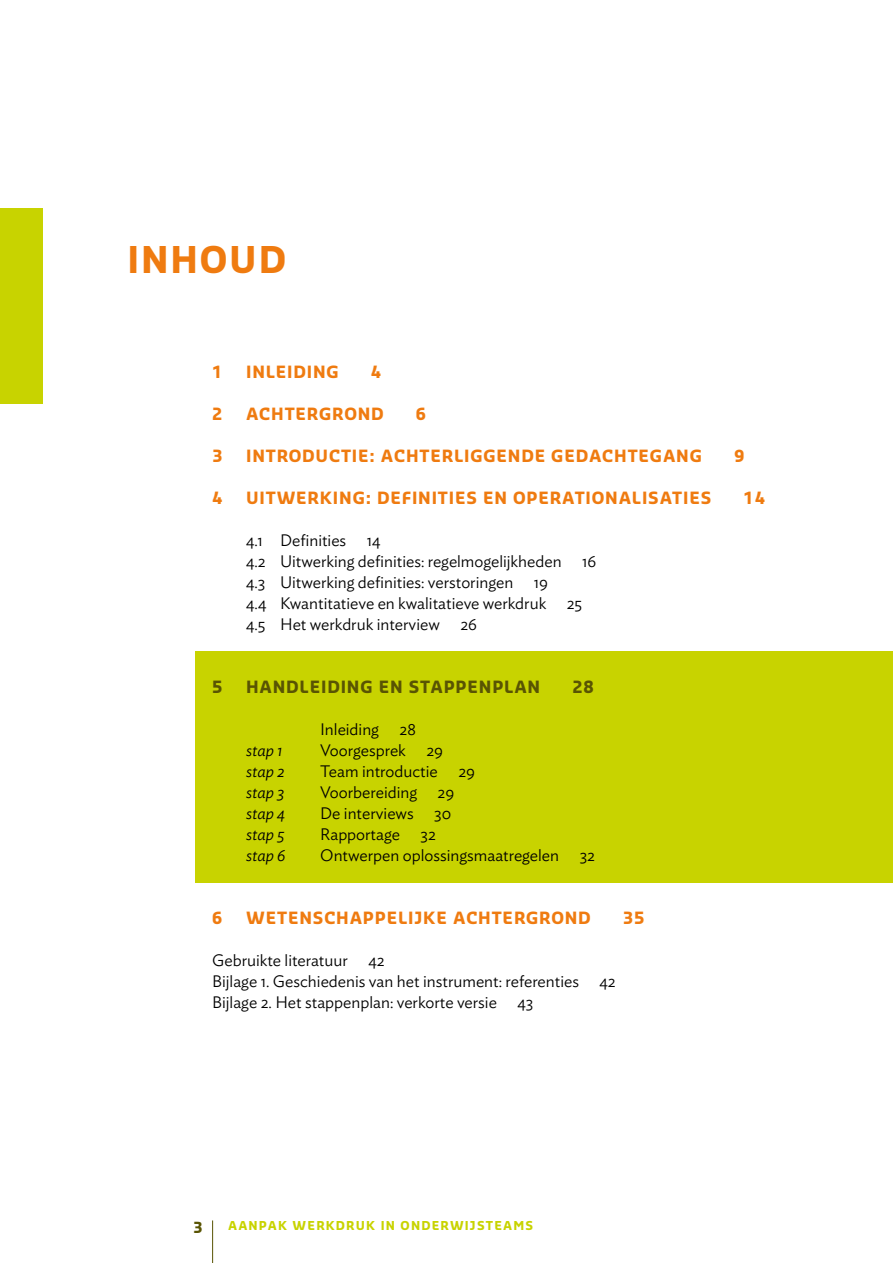
<style>
.page{position:relative;width:893px;height:1263px;background:#fff}
.page>*{position:absolute;margin:0;border:0;box-sizing:border-box;transform-origin:0 0}
.t1{font:700 36px "Sansa Pro";letter-spacing:.05em;color:#ef7b10}
.t2{font:300 16.5px/21px "Ideal Sans";color:#000}
.t3{font:700 16.5px "Sansa Pro";letter-spacing:.05em;color:#ef7b10}
.t4{font:italic 300 16.5px "Ideal Sans";letter-spacing:-.005em;color:#000}
.t5{font:700 16.5px "Sansa Pro";letter-spacing:.05em;color:#595403}
.t6{font:700 15px "Sansa Pro";color:#595403}
.t7{font:700 12px "Sansa Pro";letter-spacing:.1em;color:#c8d300}
</style>
<div class="page">
<div style="left:0;top:208px;width:43px;height:196px;background:#c8d300"></div>
<div style="left:195px;top:651px;width:698px;height:231px;background:#c8d300"></div>
<hr style="left:212px;top:1220px;width:1px;height:43px;background:#595403">
<h1 class="t1" style="left:128px;top:236px;width:160px">INHOUD</h1>
<p class="t3" style="left:212px;top:361px;width:12px">1</p>
<p class="t3" style="left:246px;top:361px;width:94px">INLEIDING</p>
<p class="t3" style="left:371px;top:361px;width:12px">4</p>
<p class="t3" style="left:212px;top:403px;width:12px">2</p>
<p class="t3" style="left:246px;top:403px;width:139px">ACHTERGROND</p>
<p class="t3" style="left:416px;top:403px;width:12px">6</p>
<p class="t3" style="left:212px;top:445px;width:12px">3</p>
<p class="t3" style="left:246px;top:445px;width:457px">INTRODUCTIE: ACHTERLIGGENDE GEDACHTEGANG</p>
<p class="t3" style="left:734px;top:445px;width:12px">9</p>
<p class="t3" style="left:212px;top:487px;width:12px">4</p>
<p class="t3" style="left:246px;top:487px;width:467px">UITWERKING: DEFINITIES EN OPERATIONALISATIES</p>
<p class="t3" style="left:743px;top:487px;width:23px">14</p>
<p class="t2" style="left:246px;top:528px;width:352px">4.1 Definities 14<br>4.2 Uitwerking definities: regelmogelijkheden 16<br>4.3 Uitwerking definities: verstoringen 19<br>4.4 Kwantitatieve en kwalitatieve werkdruk 25<br>4.5 Het werkdruk interview 26</p>
<p class="t5" style="left:212px;top:676px;width:12px">5</p>
<p class="t5" style="left:246px;top:676px;width:296px">HANDLEIDING EN STAPPENPLAN</p>
<p class="t5" style="left:572px;top:676px;width:23px">28</p>
<p class="t2" style="left:320px;top:717px;width:97px">Inleiding 28</p>
<p class="t4" style="left:246px;top:738px;width:38px">stap 1</p>
<p class="t2" style="left:320px;top:738px;width:124px">Voorgesprek 29</p>
<p class="t4" style="left:246px;top:759px;width:40px">stap 2</p>
<p class="t2" style="left:320px;top:759px;width:156px">Team introductie 29</p>
<p class="t4" style="left:246px;top:780px;width:40px">stap 3</p>
<p class="t2" style="left:320px;top:780px;width:136px">Voorbereiding 29</p>
<p class="t4" style="left:246px;top:801px;width:40px">stap 4</p>
<p class="t2" style="left:320px;top:801px;width:133px">De interviews 30</p>
<p class="t4" style="left:246px;top:822px;width:40px">stap 5</p>
<p class="t2" style="left:320px;top:822px;width:117px">Rapportage 32</p>
<p class="t4" style="left:246px;top:843px;width:41px">stap 6</p>
<p class="t2" style="left:320px;top:843px;width:276px">Ontwerpen oplossingsmaatregelen 32</p>
<p class="t3" style="left:212px;top:907px;width:12px">6</p>
<p class="t3" style="left:246px;top:907px;width:346px">WETENSCHAPPELIJKE ACHTERGROND</p>
<p class="t3" style="left:623px;top:907px;width:23px">35</p>
<p class="t2" style="left:212px;top:948px;width:405px">Gebruikte literatuur 42<br>Bijlage 1. Geschiedenis van het instrument: referenties 42<br>Bijlage 2. Het stappenplan: verkorte versie 43</p>
<p class="t6" style="left:193px;top:1217px;width:11px">3</p>
<p class="t7" style="left:228px;top:1218px;width:307px">AANPAK WERKDRUK IN ONDERWIJSTEAMS</p>
</div>
